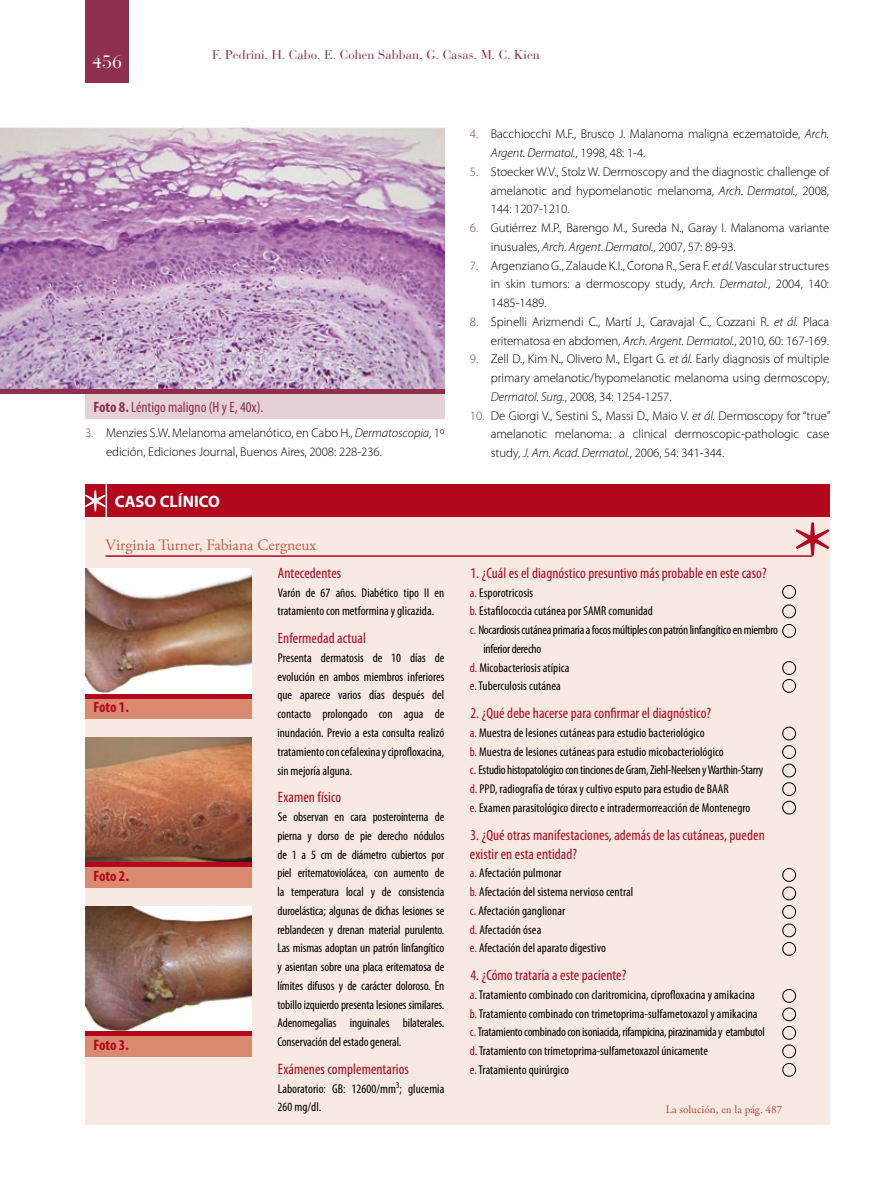
<style>
.page{position:relative;width:893px;height:1191px;background:#fff}
.page>*{position:absolute;margin:0;border:0;box-sizing:border-box;transform-origin:0 0}
.t1{font:18px "Bauer Bodoni";color:#fff}
.t2{font:700 16.5px "Myriad Pro";color:#fff}
.t3{font:15.75px "Adobe Garamond Pro";color:#c85c43}
.t4{font:condensed 15px/18.8px "Myriad Pro";letter-spacing:.005em;color:#b3071b}
.t5{font:condensed 15px "Myriad Pro";color:#8e2f4c}
.t6{font:700 condensed 15px "Myriad Pro";letter-spacing:-.005em;color:#b3071b}
.t7{font:condensed 12.75px/18.8px "Myriad Pro";color:#000}
.t8{font:300 12.75px/18.8px "Myriad Pro";letter-spacing:-.005em;color:#000;text-align:justify}
.t9{font:condensed 12.75px "Myriad Pro";letter-spacing:-.02em;color:#000}
.t10{font:12.75px "Bauer Bodoni";color:#8e2f4c}
.t11{font:11.25px "Adobe Garamond Pro";color:#c14532}
.s1{font-weight:700}
.s2{color:#8e2f4c}
.s3{font-style:italic}
.s4{color:#b3071b}
</style>
<div class="page">
<div style="left:85px;top:0;width:44px;height:82px;background:#8e2f4c"></div>
<hr style="left:892px;top:50px;width:1px;height:218px;background:#8e2f4c">
<img style="left:0;top:128px;width:444px;height:261px">
<div style="left:85px;top:394px;width:359px;height:24px;background:#e5d2d4"></div>
<div style="left:0;top:389px;width:444px;height:5px;background:#8e2f4c"></div>
<div style="left:85px;top:508px;width:744px;height:617px;background:#f8e9e3"></div>
<div style="left:85px;top:484px;width:744px;height:32px;background:#b3071b"></div>
<svg style="left:85px;top:490px;width:21px;height:21px"></svg>
<hr style="left:106px;top:484px;width:1px;height:34px;background:#fff">
<svg style="left:796px;top:522px;width:33px;height:34px"></svg>
<hr style="left:106px;top:555px;width:706px;height:2px;background:#b3071b">
<div style="left:782px;top:585px;width:14px;height:13px;border:1px solid #000;border-radius:50%"></div>
<div style="left:782px;top:989px;width:14px;height:13px;border:1px solid #000;border-radius:50%"></div>
<div style="left:782px;top:868px;width:14px;height:13px;border:1px solid #000;border-radius:50%"></div>
<div style="left:782px;top:727px;width:14px;height:13px;border:1px solid #000;border-radius:50%"></div>
<div style="left:782px;top:624px;width:14px;height:13px;border:1px solid #000;border-radius:50%"></div>
<div style="left:782px;top:1026px;width:14px;height:13px;border:1px solid #000;border-radius:50%"></div>
<div style="left:782px;top:905px;width:14px;height:13px;border:1px solid #000;border-radius:50%"></div>
<div style="left:782px;top:764px;width:14px;height:13px;border:1px solid #000;border-radius:50%"></div>
<div style="left:782px;top:605px;width:14px;height:13px;border:1px solid #000;border-radius:50%"></div>
<div style="left:782px;top:1007px;width:14px;height:14px;border:1px solid #000;border-radius:50%"></div>
<div style="left:782px;top:886px;width:14px;height:14px;border:1px solid #000;border-radius:50%"></div>
<div style="left:782px;top:745px;width:14px;height:13px;border:1px solid #000;border-radius:50%"></div>
<div style="left:782px;top:661px;width:14px;height:13px;border:1px solid #000;border-radius:50%"></div>
<div style="left:782px;top:1044px;width:14px;height:14px;border:1px solid #000;border-radius:50%"></div>
<div style="left:782px;top:923px;width:14px;height:14px;border:1px solid #000;border-radius:50%"></div>
<div style="left:782px;top:1063px;width:14px;height:13px;border:1px solid #000;border-radius:50%"></div>
<div style="left:782px;top:942px;width:14px;height:13px;border:1px solid #000;border-radius:50%"></div>
<div style="left:782px;top:782px;width:14px;height:13px;border:1px solid #000;border-radius:50%"></div>
<div style="left:782px;top:679px;width:14px;height:13px;border:1px solid #000;border-radius:50%"></div>
<div style="left:782px;top:801px;width:14px;height:13px;border:1px solid #000;border-radius:50%"></div>
<div style="left:85px;top:1031px;width:167px;height:25px;background:#d98a71"></div>
<img style="left:85px;top:569px;width:167px;height:123px">
<img style="left:85px;top:906px;width:167px;height:125px">
<img style="left:85px;top:737px;width:167px;height:125px">
<div style="left:85px;top:1031px;width:167px;height:5px;background:#b3071b"></div>
<div style="left:85px;top:694px;width:167px;height:25px;background:#d98a71"></div>
<hr style="left:85px;top:694px;width:167px;height:4px;background:#b3071b">
<div style="left:85px;top:862px;width:167px;height:25px;background:#d98a71"></div>
<div style="left:85px;top:862px;width:167px;height:5px;background:#b3071b"></div>
<h1 class="t1" style="left:92px;top:51px;width:32px">456</h1>
<p class="t10" style="left:212px;top:47px;width:329px">F. Pedrini, H. Cabo, E. Cohen Sabban, G. Casas, M. C. Kien</p>
<p class="t5" style="left:94px;top:398px;width:171px"><span class="s1">Foto 8.</span> Léntigo maligno (H y E, 40x).</p>
<p class="t8" style="left:106px;top:423px;width:340px;text-indent:-21px"><span class="s2">3.</span> Menzies S.W. Melanoma amelanótico, en Cabo H., <span class="s3">Dermatoscopia</span>, 1º edición, Ediciones Journal, Buenos Aires, 2008: 228-236.</p>
<p class="t2" style="left:115px;top:490px;width:107px">CASO CLÍNICO</p>
<p class="t3" style="left:106px;top:535px;width:212px">Virginia Turner, Fabiana Cergneux</p>
<p class="t6" style="left:94px;top:697px;width:37px">Foto 1.</p>
<p class="t6" style="left:94px;top:866px;width:37px">Foto 2.</p>
<p class="t6" style="left:94px;top:1035px;width:37px">Foto 3.</p>
<p class="t4" style="left:278px;top:563px;width:65px">Antecedentes</p>
<p class="t7" style="left:277px;top:583px;width:168px">Varón de 67 años. Diabético tipo II en tratamiento con metformina y glicazida.</p>
<p class="t4" style="left:278px;top:628px;width:89px">Enfermedad actual</p>
<p class="t7" style="left:277px;top:648px;width:168px;text-align:justify">Presenta dermatosis de 10 días de evolución en ambos miembros inferiores que aparece varios días después del contacto prolongado con agua de inundación. Previo a esta consulta realizó tratamiento con cefalexina y ciprofloxacina, sin mejoría alguna.</p>
<p class="t4" style="left:278px;top:787px;width:65px">Examen físico</p>
<p class="t7" style="left:277px;top:807px;width:168px;text-align:justify">Se observan en cara posterointerna de pierna y dorso de pie derecho nódulos de 1 a 5 cm de diámetro cubiertos por piel eritematoviolácea, con aumento de la temperatura local y de consistencia duroelástica; algunas de dichas lesiones se reblandecen y drenan material purulento.<br>Las mismas adoptan un patrón linfangítico y asientan sobre una placa eritematosa de límites difusos y de carácter doloroso. En tobillo izquierdo presenta lesiones similares.<br>Adenomegalias inguinales bilaterales.<br>Conservación del estado general.</p>
<p class="t4" style="left:278px;top:1059px;width:132px">Exámenes complementarios</p>
<p class="t7" style="left:277px;top:1078px;width:168px">Laboratorio: GB: 12600/mm<sup>3</sup>; glucemia<br>260 mg/dl.</p>
<p class="t8" style="left:491px;top:124px;width:340px;text-indent:-21px"><span class="s2">4.</span> Bacchiocchi M.F., Brusco J. Malanoma maligna eczematoide, <span class="s3">Arch.<br>Argent. Dermatol.</span>, 1998, 48: 1-4.</p>
<p class="t8" style="left:491px;top:162px;width:340px;text-indent:-21px"><span class="s2">5.</span> Stoecker W.V., Stolz W. Dermoscopy and the diagnostic challenge of amelanotic and hypomelanotic melanoma, <span class="s3">Arch. Dermatol.</span>, 2008, 144: 1207-1210.</p>
<p class="t8" style="left:491px;top:218px;width:340px;text-indent:-21px"><span class="s2">6.</span> Gutiérrez M.P., Barengo M., Sureda N., Garay I. Malanoma variante inusuales, <span class="s3">Arch. Argent. Dermatol.</span>, 2007, 57: 89-93.</p>
<p class="t8" style="left:491px;top:256px;width:340px;text-indent:-21px"><span class="s2">7.</span> Argenziano G., Zalaude K.I., Corona R., Sera F. <span class="s3">et ál.</span> Vascular structures in skin tumors: a dermoscopy study, <span class="s3">Arch. Dermatol.</span>, 2004, 140:<br>1485-1489.</p>
<p class="t8" style="left:470px;top:312px;width:361px;text-align:right"><span class="s2">8.</span> Spinelli Arizmendi C., Martí J., Caravajal C., Cozzani R. <span class="s3">et ál.</span> Placa eritematosa en abdomen, <span class="s3">Arch. Argent. Dermatol.</span>, 2010, 60: 167-169.</p>
<p class="t8" style="left:491px;top:350px;width:340px;text-indent:-21px"><span class="s2">9.</span> Zell D., Kim N., Olivero M., Elgart G. <span class="s3">et ál.</span> Early diagnosis of multiple primary amelanotic/hypomelanotic melanoma using dermoscopy, <span class="s3">Dermatol. Surg.</span>, 2008, 34: 1254-1257.</p>
<p class="t8" style="left:491px;top:406px;width:341px;text-indent:-21px"><span class="s2">10.</span> De Giorgi V., Sestini S., Massi D., Maio V. <span class="s3">et ál.</span> Dermoscopy for “true” amelanotic melanoma: a clinical dermoscopic-pathologic case study, <span class="s3">J. Am. Acad. Dermatol.</span>, 2006, 54: 341-344.</p>
<p class="t4" style="left:470px;top:563px;width:298px">1. ¿Cuál es el diagnóstico presuntivo más probable en este caso?</p>
<p class="t7" style="left:470px;top:583px;width:65px"><span class="s4">a.</span> Esporotricosis</p>
<p class="t7" style="left:470px;top:601px;width:185px"><span class="s4">b.</span> Estafilococcia cutánea por SAMR comunidad</p>
<p class="t9" style="left:470px;top:622px;width:310px"><span class="s4">c.</span> Nocardiosis cutánea primaria a focos múltiples con patrón linfangítico en miembro</p>
<p class="t9" style="left:483px;top:641px;width:59px">inferior derecho</p>
<p class="t7" style="left:470px;top:658px;width:101px"><span class="s4">d.</span> Micobacteriosis atípica</p>
<p class="t7" style="left:470px;top:676px;width:92px"><span class="s4">e</span>. Tuberculosis cutánea</p>
<p class="t4" style="left:470px;top:703px;width:242px">2. ¿Qué debe hacerse para confirmar el diagnóstico?</p>
<p class="t7" style="left:470px;top:723px;width:295px"><span class="s4">a.</span> Muestra de lesiones cutáneas para estudio bacteriológico<br><span class="s4">b.</span> Muestra de lesiones cutáneas para estudio micobacteriológico<br><span class="s4">c.</span> Estudio histopatológico con tinciones de Gram, Ziehl-Neelsen y Warthin-Starry <span class="s4">d.</span> PPD, radiografía de tórax y cultivo esputo para estudio de BAAR<br><span class="s4">e.</span> Examen parasitológico directo e intradermorreacción de Montenegro</p>
<p class="t4" style="left:470px;top:825px;width:296px">3. ¿Qué otras manifestaciones, además de las cutáneas, pueden existir en esta entidad?</p>
<p class="t7" style="left:470px;top:863px;width:165px"><span class="s4">a.</span> Afectación pulmonar<br><span class="s4">b.</span> Afectación del sistema nervioso central <span class="s4">c.</span> Afectación ganglionar<br><span class="s4">d.</span> Afectación ósea<br><span class="s4">e.</span> Afectación del aparato digestivo</p>
<p class="t4" style="left:470px;top:965px;width:158px">4. ¿Cómo trataría a este paciente?</p>
<p class="t7" style="left:470px;top:985px;width:296px"><span class="s4">a.</span> Tratamiento combinado con claritromicina, ciprofloxacina y amikacina <span class="s4">b.</span> Tratamiento combinado con trimetoprima-sulfametoxazol y amikacina <span class="s4">c.</span> Tratamiento combinado con isoniacida, rifampicina, pirazinamida y etambutol <span class="s4">d.</span> Tratamiento con trimetoprima-sulfametoxazol únicamente<br><span class="s4">e.</span> Tratamiento quirúrgico</p>
<p class="t11" style="left:666px;top:1102px;width:118px">La solución, en la pág. 487</p>
</div>
